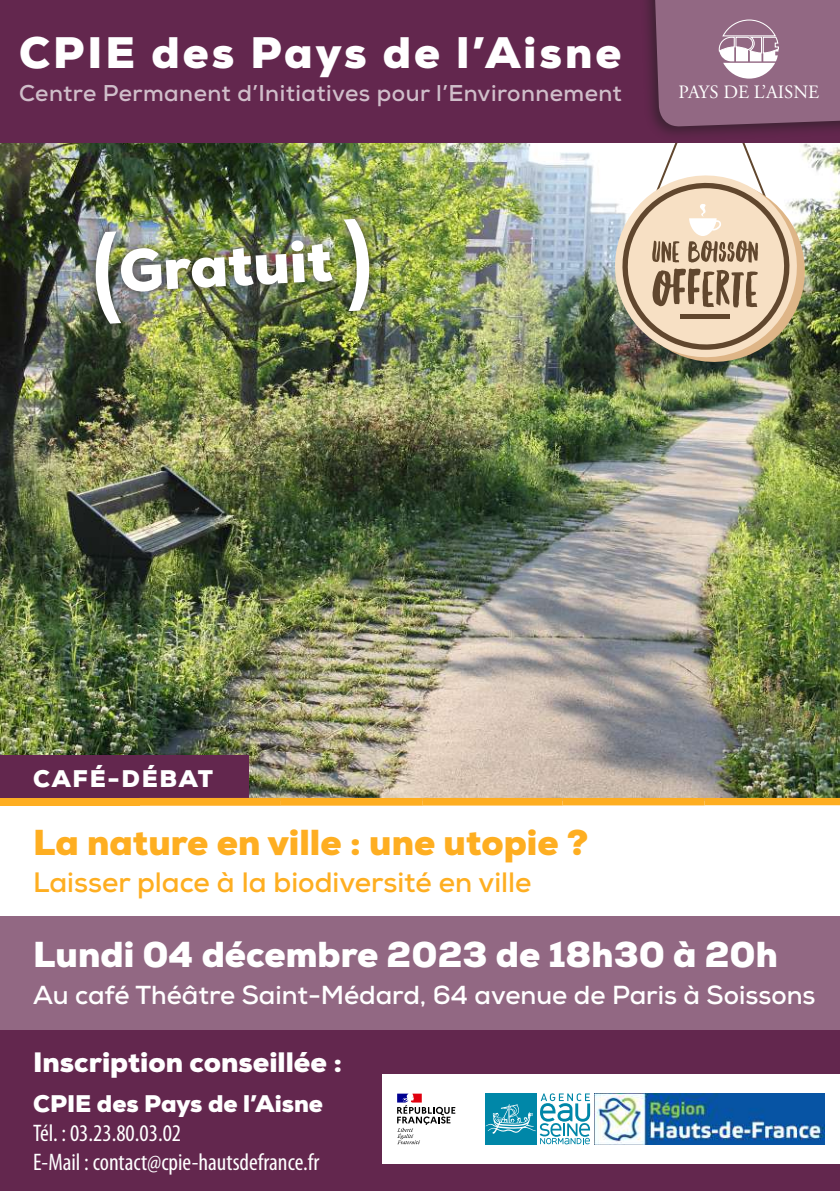
<style>
.page{position:relative;width:840px;height:1191px;background:#fff}
.page>*{position:absolute;margin:0;border:0;box-sizing:border-box;transform-origin:0 0}
.t1{font:900 58.6px "Nexa";color:#fff}
.t2{font:900 44px "Nexa";letter-spacing:.07em;color:#fff}
.t3{font:900 36px "Nexa";color:#fff}
.t4{font:900 36px "Nexa";color:#feae21}
.t5{font:700 28px "Nexa";color:#feae21}
.t6{font:900 28px "Nexa";color:#fff}
.t7{font:700 26px "Nexa";color:#fff}
.t8{font:condensed 24px/28.8px "Myriad Pro";color:#fff}
.t9{font:900 24px "Nexa";color:#fff}
.t10{font:900 24px "Nexa";letter-spacing:.07em;color:#fff}
.t11{font:700 22.8px "Nexa";letter-spacing:.02em;color:#d0beca}
.t12{font:18.8px "Adobe Garamond Pro";color:#fff}
</style>
<div class="page">
<img style="left:0;top:143px;width:839px;height:655px">
<img style="left:610px;top:168px;width:206px;height:206px">
<img style="left:603px;top:164px;width:205px;height:205px">
<svg style="left:617px;top:143px;width:176px;height:207px"></svg>
<div style="left:0;top:916px;width:839px;height:114px;background:#926883"></div>
<div style="left:0;top:0;width:839px;height:143px;background:#63274e"></div>
<div style="left:0;top:755px;width:248px;height:49px;background:#63274e"></div>
<div style="left:84px;top:208px;width:296px;height:125px;background:#231f20;opacity:.75"></div>
<svg style="left:95px;top:231px;width:26px;height:93px"></svg>
<img style="left:343px;top:219px;width:27px;height:92px">
<div style="left:0;top:1030px;width:839px;height:161px;background:#63274e"></div>
<div style="left:139px;top:798px;width:700px;height:7px;background:#feae21"></div>
<div style="left:0;top:798px;width:139px;height:7px;background:#feae21"></div>
<div style="left:638px;top:0;width:201px;height:141px;background:#231f20;opacity:.6"></div>
<svg style="left:653px;top:0;width:186px;height:127px;background:#956e87"></svg>
<div style="left:382px;top:1074px;width:457px;height:89px;background:#fff"></div>
<img style="left:594px;top:1093px;width:230px;height:51px">
<svg style="left:397px;top:1093px;width:58px;height:51px"></svg>
<svg style="left:485px;top:1093px;width:104px;height:51px"></svg>
<h2 class="t2" style="left:19px;top:25px;width:603px">CPIE des Pays de l’Aisne</h2>
<p class="t11" style="left:19px;top:79px;width:604px">Centre Permanent d’Initiatives pour l’Environnement</p>
<p class="t12" style="left:678px;top:81px;width:142px">PAYS DE L’AISNE</p>
<h1 class="t1" style="left:117px;top:234px;width:215px;rotate:-3deg">Gratuit</h1>
<p class="t10" style="left:33px;top:763px;width:181px">CAFÉ-DÉBAT</p>
<h3 class="t4" style="left:33px;top:819px;width:556px">La nature en ville : une utopie ?</h3>
<p class="t5" style="left:33px;top:864px;width:499px">Laisser place à la biodiversité en ville</p>
<h3 class="t3" style="left:33px;top:931px;width:745px">Lundi 04 décembre 2023 de 18h30 à 20h</h3>
<p class="t7" style="left:33px;top:977px;width:783px">Au café Théâtre Saint-Médard, 64 avenue de Paris à Soissons</p>
<p class="t6" style="left:33px;top:1044px;width:310px">Inscription conseillée :</p>
<p class="t9" style="left:33px;top:1088px;width:291px">CPIE des Pays de l’Aisne</p>
<p class="t8" style="left:33px;top:1118px;width:287px">Tél. : 03.23.80.03.02<br>E-Mail : contact@cpie-hautsdefrance.fr</p>
</div>
